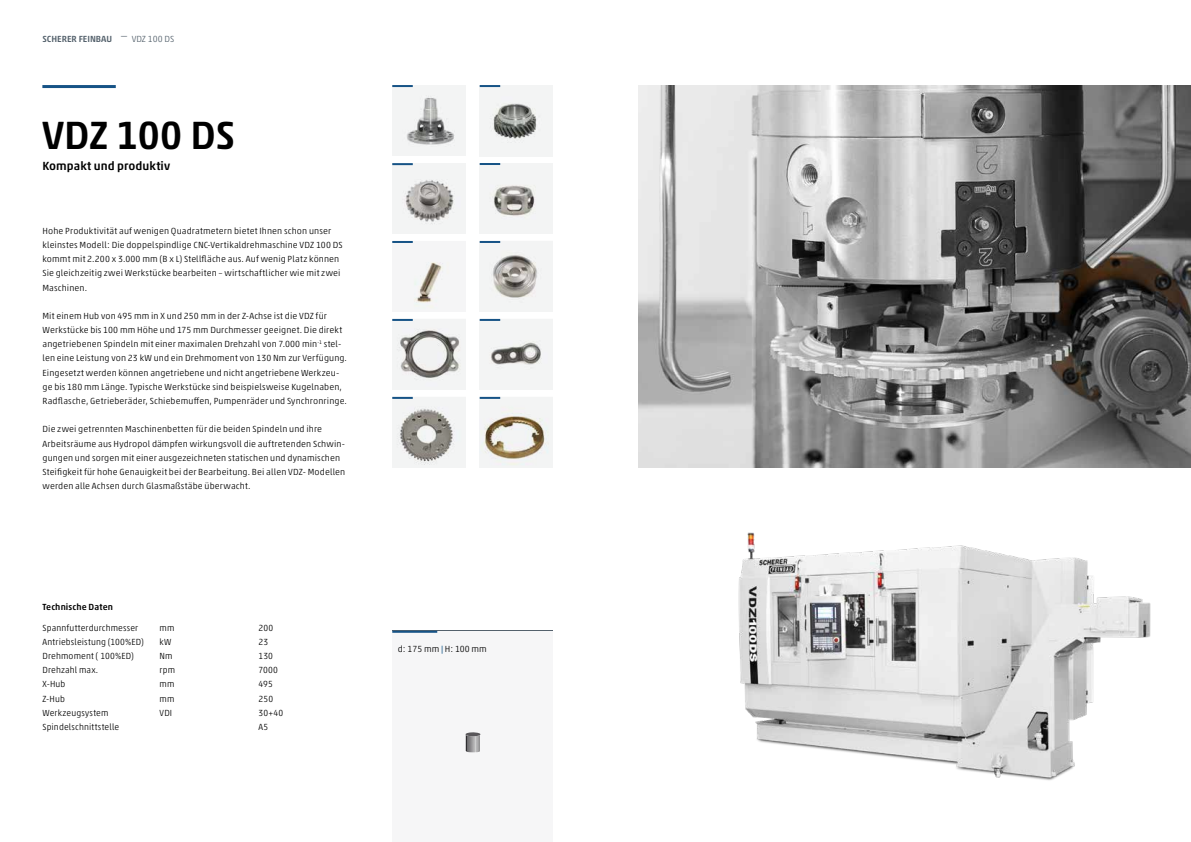
<style>
.page{position:relative;width:1191px;height:842px;background:#fff}
.page>*{position:absolute;margin:0;border:0;box-sizing:border-box;transform-origin:0 0}
.t1{font:500 40px "Akko W1 G";letter-spacing:-.015em;color:#000}
.t2{font:500 12px "Akko W1 G";color:#000}
.t3{font:500 12px "Akko W1 G";color:#54616c}
.t4{font:300 9px/14.2px "Akko W1 G";letter-spacing:.015em;color:#000}
.t5{font:500 9px "Akko W1 G";letter-spacing:.015em;color:#000}
.t6{font:500 9px "Akko W1 G";color:#54616c}
.t7{font:300 9px "Akko W1 G";color:#54616c}
.s1{font-weight:500;font-size:8px;color:#105385}
</style>
<div class="page">
<img style="left:392px;top:85px;width:73px;height:71px">
<img style="left:480px;top:241px;width:73px;height:71px">
<img style="left:392px;top:163px;width:73px;height:71px">
<img style="left:480px;top:85px;width:73px;height:71px">
<img style="left:480px;top:163px;width:73px;height:71px">
<img style="left:392px;top:319px;width:73px;height:71px">
<img style="left:480px;top:319px;width:73px;height:71px">
<img style="left:413px;top:261px;width:37px;height:49px">
<hr style="left:392px;top:85px;width:21px;height:2px;background:#165386">
<hr style="left:392px;top:163px;width:21px;height:2px;background:#165386">
<hr style="left:392px;top:241px;width:21px;height:2px;background:#165386">
<hr style="left:392px;top:319px;width:21px;height:2px;background:#165386">
<hr style="left:480px;top:163px;width:20px;height:2px;background:#165386">
<hr style="left:480px;top:319px;width:20px;height:2px;background:#165386">
<hr style="left:480px;top:241px;width:20px;height:2px;background:#165386">
<hr style="left:480px;top:85px;width:20px;height:2px;background:#165386">
<img style="left:392px;top:397px;width:73px;height:71px">
<img style="left:480px;top:397px;width:73px;height:71px">
<hr style="left:392px;top:397px;width:21px;height:2px;background:#165386">
<hr style="left:480px;top:397px;width:20px;height:2px;background:#165386">
<div style="left:392px;top:631px;width:161px;height:211px;background:#f6f6f7"></div>
<hr style="left:392px;top:631px;width:45px;height:2px;background:#165386">
<svg style="left:465px;top:732px;width:16px;height:20px"></svg>
<img style="left:638px;top:85px;width:553px;height:383px">
<img style="left:738px;top:532px;width:413px;height:249px">
<hr style="left:42px;top:85px;width:74px;height:3px;background:#165386">
<p class="t6" style="left:43px;top:33px;width:71px">SCHERER FEINBAU</p>
<h2 class="t3" style="left:121px;top:22px;width:7px">_</h2>
<p class="t7" style="left:132px;top:33px;width:44px">VDZ 100 DS</p>
<h1 class="t1" style="left:41px;top:106px;width:195px">VDZ 100 DS</h1>
<h2 class="t2" style="left:43px;top:157px;width:129px">Kompakt und produktiv</h2>
<p class="t4" style="left:43px;top:223px;width:302px">Hohe Produktivität auf wenigen Quadratmetern bietet Ihnen schon unser kleinstes Modell: Die doppelspindlige CNC-Vertikaldrehmaschine VDZ 100 DS kommt mit 2.200 x 3.000 mm (B x L) Stellfläche aus. Auf wenig Platz können Sie gleichzeitig zwei Werkstücke bearbeiten – wirtschaftlicher wie mit zwei Maschinen.</p>
<p class="t4" style="left:42px;top:308px;width:306px">Mit einem Hub von 495 mm in X und 250 mm in der Z-Achse ist die VDZ für Werkstücke bis 100 mm Höhe und 175 mm Durchmesser geeignet. Die direkt angetriebenen Spindeln mit einer maximalen Drehzahl von 7.000 min<sup>-1</sup> stel&shy;len eine Leistung von 23 kW und ein Drehmoment von 130 Nm zur Verfügung.<br>Eingesetzt werden können angetriebene und nicht angetriebene Werkzeu&shy;ge bis 180 mm Länge. Typische Werkstücke sind beispielsweise Kugelnaben, Radflasche, Getrieberäder, Schiebemuffen, Pumpenräder und Synchronringe.</p>
<p class="t4" style="left:42px;top:422px;width:304px">Die zwei getrennten Maschinenbetten für die beiden Spindeln und ihre Arbeitsräume aus Hydropol dämpfen wirkungsvoll die auftretenden Schwin&shy;gungen und sorgen mit einer ausgezeichneten statischen und dynamischen Steifigkeit für hohe Genauigkeit bei der Bearbeitung. Bei allen VDZ- Modellen werden alle Achsen durch Glasmaßstäbe überwacht.</p>
<p class="t5" style="left:43px;top:600px;width:72px">Technische Daten</p>
<p class="t4" style="left:43px;top:620px;width:97px">Spannfutterdurchmesser</p>
<p class="t4" style="left:160px;top:620px;width:16px">mm</p>
<p class="t4" style="left:259px;top:620px;width:16px">200</p>
<p class="t4" style="left:43px;top:634px;width:103px">Antriebsleistung (100%ED)</p>
<p class="t4" style="left:160px;top:634px;width:13px">kW</p>
<p class="t4" style="left:259px;top:634px;width:11px">23</p>
<p class="t4" style="left:43px;top:648px;width:93px">Drehmoment ( 100%ED)</p>
<p class="t4" style="left:160px;top:648px;width:15px">Nm</p>
<p class="t4" style="left:259px;top:648px;width:16px">130</p>
<p class="t4" style="left:43px;top:662px;width:57px">Drehzahl max.</p>
<p class="t4" style="left:160px;top:662px;width:17px">rpm</p>
<p class="t4" style="left:259px;top:662px;width:21px">7000</p>
<p class="t4" style="left:43px;top:677px;width:24px">X-Hub</p>
<p class="t4" style="left:160px;top:677px;width:16px">mm</p>
<p class="t4" style="left:259px;top:677px;width:16px">495</p>
<p class="t4" style="left:43px;top:691px;width:24px">Z-Hub</p>
<p class="t4" style="left:160px;top:691px;width:16px">mm</p>
<p class="t4" style="left:259px;top:691px;width:16px">250</p>
<p class="t4" style="left:43px;top:705px;width:67px">Werkzeugsystem</p>
<p class="t4" style="left:160px;top:705px;width:14px">VDI</p>
<p class="t4" style="left:259px;top:705px;width:26px">30+40</p>
<p class="t4" style="left:43px;top:719px;width:78px">Spindelschnittstelle</p>
<p class="t4" style="left:259px;top:719px;width:11px">A5</p>
<p class="t4" style="left:398px;top:641px;width:90px">d: 175 mm <span class="s1">|</span> H: 100 mm</p>
</div>
